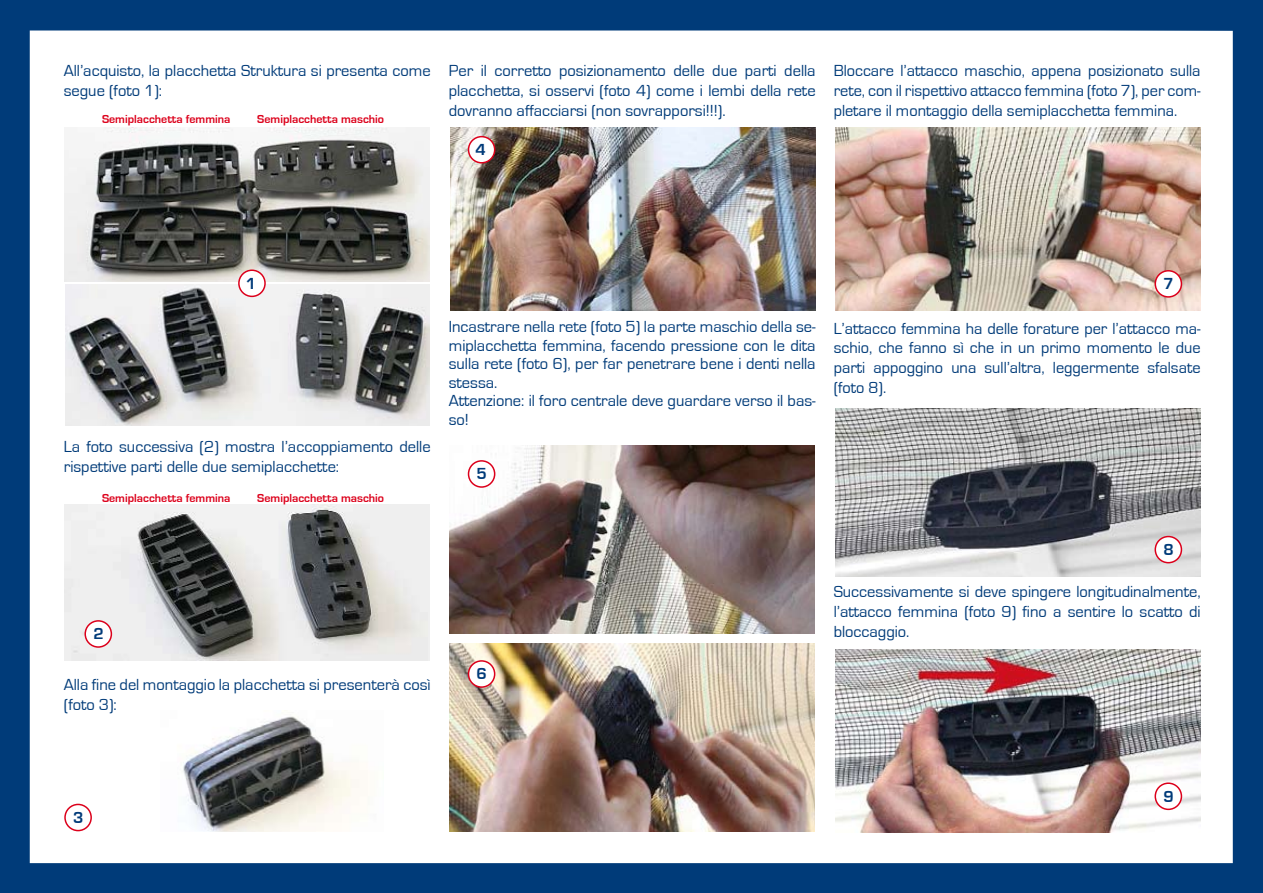
<style>
.page{position:relative;width:1263px;height:893px;background:#003b79}
.page>*{position:absolute;margin:0;border:0;box-sizing:border-box;transform-origin:0 0}
.t1{font:16.5px/19.8px "Eurostile";color:#003b79}
.t2{font:700 16.5px "Eurostile";color:#003b79}
.t3{font:700 12px "Eurostile";color:#dc001b}
</style>
<div class="page">
<div style="left:30px;top:31px;width:1203px;height:832px;background:#fff"></div>
<img style="left:64px;top:128px;width:365px;height:153px">
<img style="left:64px;top:505px;width:365px;height:155px">
<img style="left:161px;top:710px;width:223px;height:122px">
<img style="left:450px;top:128px;width:365px;height:182px">
<img style="left:450px;top:445px;width:365px;height:188px">
<img style="left:836px;top:128px;width:365px;height:182px">
<img style="left:836px;top:409px;width:365px;height:168px">
<img style="left:836px;top:649px;width:365px;height:183px">
<img style="left:65px;top:285px;width:364px;height:140px">
<img style="left:450px;top:644px;width:365px;height:188px">
<div style="left:239px;top:270px;width:26px;height:26px;background:#fff;border-radius:50%"></div>
<div style="left:238px;top:269px;width:28px;height:28px;border:2px solid #dc001b;border-radius:50%"></div>
<div style="left:85px;top:621px;width:26px;height:26px;background:#fff;border-radius:50%"></div>
<div style="left:84px;top:620px;width:28px;height:28px;border:2px solid #dc001b;border-radius:50%"></div>
<div style="left:65px;top:804px;width:26px;height:27px;background:#fff;border-radius:50%"></div>
<div style="left:64px;top:804px;width:28px;height:27px;border:2px solid #dc001b;border-radius:50%"></div>
<div style="left:468px;top:137px;width:27px;height:26px;background:#fff;border-radius:50%"></div>
<div style="left:468px;top:136px;width:27px;height:28px;border:2px solid #dc001b;border-radius:50%"></div>
<div style="left:468px;top:461px;width:27px;height:26px;background:#fff;border-radius:50%"></div>
<div style="left:468px;top:460px;width:27px;height:28px;border:2px solid #dc001b;border-radius:50%"></div>
<div style="left:468px;top:661px;width:27px;height:26px;background:#fff;border-radius:50%"></div>
<div style="left:468px;top:660px;width:27px;height:28px;border:2px solid #dc001b;border-radius:50%"></div>
<div style="left:1155px;top:271px;width:26px;height:26px;background:#fff;border-radius:50%"></div>
<div style="left:1154px;top:270px;width:28px;height:28px;border:2px solid #dc001b;border-radius:50%"></div>
<div style="left:1155px;top:536px;width:26px;height:27px;background:#fff;border-radius:50%"></div>
<div style="left:1154px;top:536px;width:28px;height:27px;border:2px solid #dc001b;border-radius:50%"></div>
<div style="left:1155px;top:783px;width:26px;height:26px;background:#fff;border-radius:50%"></div>
<div style="left:1154px;top:782px;width:28px;height:28px;border:2px solid #dc001b;border-radius:50%"></div>
<p class="t1" style="left:64px;top:61px;width:368px">All’acquisto, la placchetta Struktura si presenta come segue (foto 1):</p>
<p class="t3" style="left:102px;top:112px;width:130px">Semiplacchetta femmina</p>
<p class="t3" style="left:257px;top:112px;width:128px">Semiplacchetta maschio</p>
<p class="t1" style="left:449px;top:61px;width:368px;text-align:justify">Per il corretto posizionamento delle due parti della placchetta, si osservi (foto 4) come i lembi della rete dovranno affacciarsi (non sovrapporsi!!!).</p>
<p class="t2" style="left:476px;top:141px;width:12px">4</p>
<p class="t1" style="left:834px;top:61px;width:368px;text-align:justify">Bloccare l’attacco maschio, appena posizionato sulla rete, con il rispettivo attacco femmina (foto 7), per com&shy;pletare il montaggio della semiplacchetta femmina.</p>
<p class="t2" style="left:246px;top:274px;width:12px">1</p>
<p class="t1" style="left:64px;top:437px;width:368px">La foto successiva (2) mostra l’accoppiamento delle rispettive parti delle due semiplacchette:</p>
<p class="t3" style="left:102px;top:492px;width:130px">Semiplacchetta femmina</p>
<p class="t3" style="left:257px;top:492px;width:128px">Semiplacchetta maschio</p>
<p class="t2" style="left:93px;top:625px;width:12px">2</p>
<p class="t1" style="left:64px;top:675px;width:368px">Alla fine del montaggio la placchetta si presenterà così (foto 3):</p>
<p class="t1" style="left:449px;top:318px;width:368px;line-height:18.5px">Incastrare nella rete (foto 5) la parte maschio della se&shy;miplacchetta femmina, facendo pressione con le dita sulla rete (foto 6), per far penetrare bene i denti nella stessa.<br>Attenzione: il foro centrale deve guardare verso il bas&shy;so!</p>
<p class="t2" style="left:477px;top:465px;width:12px">5</p>
<p class="t2" style="left:1163px;top:275px;width:12px">7</p>
<p class="t1" style="left:834px;top:319px;width:368px;text-align:justify">L’attacco femmina ha delle forature per l’attacco ma&shy;schio, che fanno sì che in un primo momento le due parti appoggino una sull’altra, leggermente sfalsate (foto 8).</p>
<p class="t2" style="left:477px;top:665px;width:12px">6</p>
<p class="t2" style="left:1163px;top:541px;width:12px">8</p>
<p class="t1" style="left:834px;top:582px;width:368px;text-align:justify">Successivamente si deve spingere longitudinalmente, l’attacco femmina (foto 9) fino a sentire lo scatto di bloccaggio.</p>
<p class="t2" style="left:73px;top:809px;width:12px">3</p>
<p class="t2" style="left:1163px;top:787px;width:12px">9</p>
</div>
